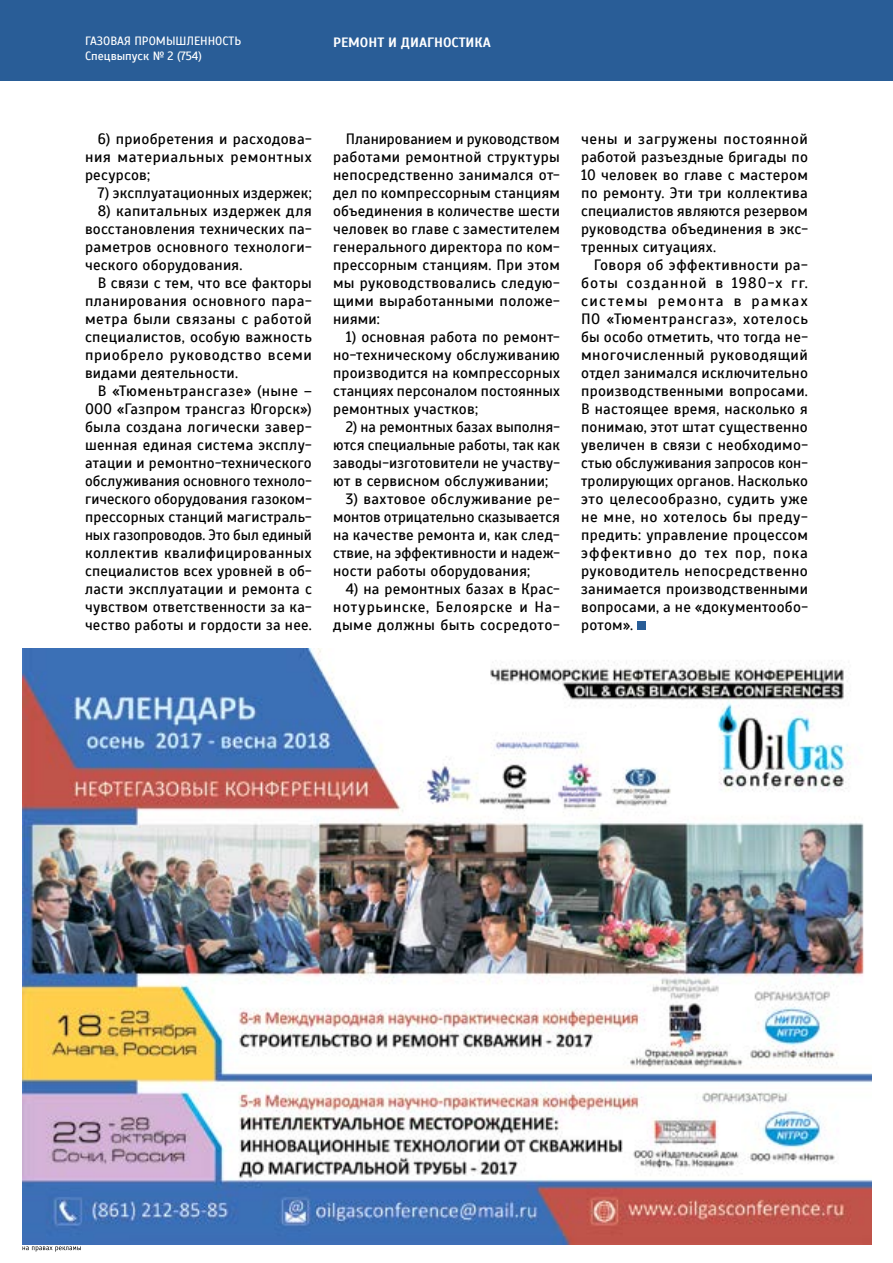
<style>
.page{position:relative;width:893px;height:1263px;background:#fff}
.page>*{position:absolute;margin:0;border:0;box-sizing:border-box;transform-origin:0 0}
.t1{font:15px/18px "Scada";letter-spacing:.015em;color:#000;text-align:justify}
.t2{font:700 13.5px "Scada";color:#fff}
.t3{font:12px/14.4px "Scada";color:#fff}
</style>
<div class="page">
<div style="left:0;top:0;width:893px;height:81px;background:#295d97"></div>
<div style="left:637px;top:621px;width:9px;height:9px;background:#295d97"></div>
<img style="left:22px;top:648px;width:849px;height:596px">
<svg style="left:23px;top:1246px;width:58px;height:6px"></svg>
<p class="t3" style="left:85px;top:34px;width:158px">ГАЗОВАЯ ПРОМЫШЛЕННОСТЬ<br>Спецвыпуск № 2 (754)</p>
<p class="t2" style="left:333px;top:34px;width:159px">РЕМОНТ И ДИАГНОСТИКА</p>
<p class="t1" style="left:85px;top:130px;width:228px;text-indent:13px">6) приобретения и расходова&shy;ния материальных ремонтных ресурсов;</p>
<p class="t1" style="left:98px;top:184px;width:216px">7) эксплуатационных издержек;</p>
<p class="t1" style="left:85px;top:202px;width:228px;text-indent:13px">8) капитальных издержек для восстановления технических па&shy;раметров основного технологи&shy;ческого оборудования.</p>
<p class="t1" style="left:85px;top:274px;width:228px;text-indent:13px">В связи с тем, что все факторы планирования основного пара&shy;метра были связаны с работой специалистов, особую важность приобрело руководство всеми видами деятельности.</p>
<p class="t1" style="left:85px;top:382px;width:228px;text-indent:13px">В «Тюменьтрансгазе» (ныне – ООО «Газпром трансгаз Югорск») была создана логически завер&shy;шенная единая система эксплу&shy;атации и ремонтно-технического обслуживания основного техноло&shy;гического оборудования газоком&shy;прессорных станций магистраль&shy;ных газопроводов. Это был единый коллектив квалифицированных специалистов всех уровней в об&shy;ласти эксплуатации и ремонта с чувством ответственности за ка&shy;чество работы и гордости за нее.</p>
<p class="t1" style="left:333px;top:130px;width:228px;text-indent:13px">Планированием и руководством работами ремонтной структуры непосредственно занимался от&shy;дел по компрессорным станциям объединения в количестве шести человек во главе с заместителем генерального директора по ком&shy;прессорным станциям. При этом мы руководствовались следую&shy;щими выработанными положе&shy;ниями:</p>
<p class="t1" style="left:333px;top:328px;width:228px;text-indent:13px">1) основная работа по ремонт&shy;но-техническому обслуживанию производится на компрессорных станциях персоналом постоянных ремонтных участков;</p>
<p class="t1" style="left:333px;top:418px;width:228px;text-indent:13px">2) на ремонтных базах выполня&shy;ются специальные работы, так как заводы-изготовители не участву&shy;ют в сервисном обслуживании;</p>
<p class="t1" style="left:333px;top:490px;width:228px;text-indent:13px">3) вахтовое обслуживание ре&shy;монтов отрицательно сказывается на качестве ремонта и, как след&shy;ствие, на эффективности и надеж&shy;ности работы оборудования;</p>
<p class="t1" style="left:333px;top:580px;width:228px;text-indent:13px">4) на ремонтных базах в Крас&shy;нотурьинске, Белоярске и На&shy;дыме должны быть сосредото-</p>
<p class="t1" style="left:581px;top:130px;width:228px">чены и загружены постоянной работой разъездные бригады по 10 человек во главе с мастером по ремонту. Эти три коллектива специалистов являются резервом руководства объединения в экс&shy;тренных ситуациях.</p>
<p class="t1" style="left:581px;top:256px;width:228px;text-indent:13px">Говоря об эффективности ра&shy;боты созданной в 1980-х гг. системы ремонта в рамках ПО «Тюментрансгаз», хотелось бы особо отметить, что тогда не&shy;многочисленный руководящий отдел занимался исключительно производственными вопросами.<br>В настоящее время, насколько я понимаю, этот штат существенно увеличен в связи с необходимо&shy;стью обслуживания запросов кон&shy;тролирующих органов. Насколько это целесообразно, судить уже не мне, но хотелось бы преду&shy;предить: управление процессом эффективно до тех пор, пока руководитель непосредственно занимается производственными вопросами, а не «документообо&shy;ротом».</p>
</div>
